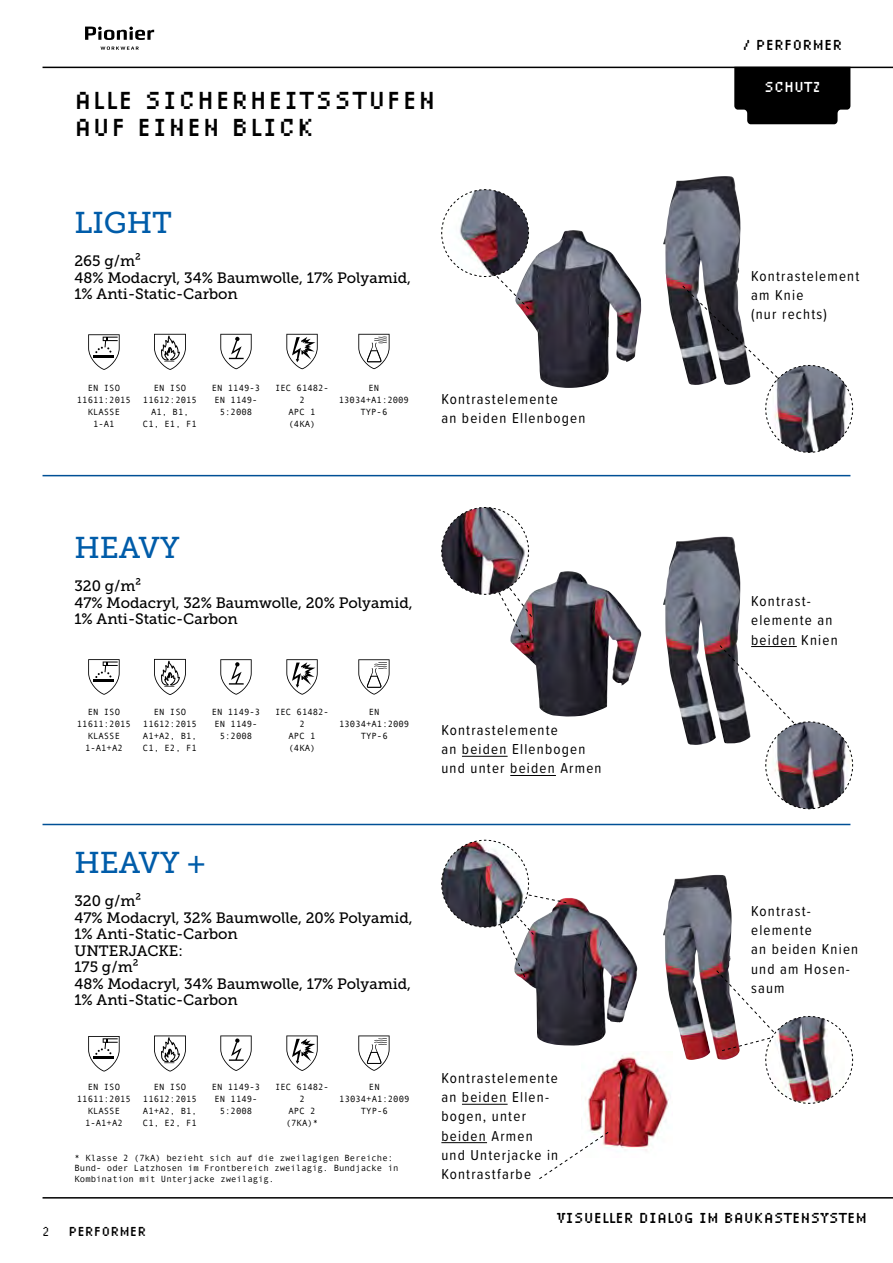
<style>
.page{position:relative;width:893px;height:1263px;background:#fff}
.page>*{position:absolute;margin:0;border:0;box-sizing:border-box;transform-origin:0 0}
.t1{font:30px "Museo Slab 500";color:#005ca9}
.t2{font:condensed 25.5px/27.6px "Lo Res 9 OT";letter-spacing:.06em;color:#000}
.t3{font:15px/19.2px "Proxima Soft Cond";letter-spacing:.08em;color:#000}
.t4{font:15px/16.5px "Museo Slab 500";color:#000}
.t5{font:condensed 15px "Lo Res 9 Plus OT";color:#000}
.t6{font:condensed 15px "Lo Res 9 Plus OT";color:#fff}
.t7{font:condensed 13.5px "Lo Res 9 Plus OT";color:#000}
.t8{font:condensed 13.5px "Lo Res 12 OT";color:#000}
.t9{font:9px/12px "Andale Mono";color:#000;text-align:center}
</style>
<div class="page">
<svg style="left:100px;top:47px;width:39px;height:3px"></svg>
<svg style="left:85px;top:27px;width:69px;height:13px"></svg>
<hr style="left:43px;top:67px;width:850px;height:1px;background:#000">
<hr style="left:43px;top:1197px;width:850px;height:1px;background:#000">
<div style="left:734px;top:68px;width:111px;height:56px;background:#000"></div>
<img style="left:845px;top:66px;width:48px;height:1133px">
<hr style="left:43px;top:475px;width:807px;height:1px;background:#005096">
<hr style="left:43px;top:824px;width:807px;height:1px;background:#005096">
<svg style="left:88px;top:334px;width:32px;height:36px"></svg>
<svg style="left:286px;top:334px;width:32px;height:35px"></svg>
<svg style="left:154px;top:334px;width:32px;height:36px"></svg>
<svg style="left:220px;top:334px;width:32px;height:35px"></svg>
<svg style="left:358px;top:334px;width:32px;height:35px"></svg>
<img style="left:522px;top:230px;width:119px;height:158px">
<img style="left:663px;top:176px;width:78px;height:179px">
<svg style="left:441px;top:189px;width:89px;height:121px"></svg>
<svg style="left:682px;top:285px;width:171px;height:168px"></svg>
<svg style="left:88px;top:659px;width:32px;height:36px"></svg>
<svg style="left:286px;top:659px;width:32px;height:36px"></svg>
<svg style="left:154px;top:659px;width:32px;height:36px"></svg>
<svg style="left:220px;top:659px;width:32px;height:36px"></svg>
<svg style="left:358px;top:659px;width:32px;height:36px"></svg>
<img style="left:663px;top:536px;width:78px;height:209px">
<img style="left:518px;top:571px;width:123px;height:145px">
<img style="left:441px;top:507px;width:92px;height:142px">
<svg style="left:719px;top:644px;width:134px;height:165px"></svg>
<hr style="left:462px;top:756px;width:46px;height:1px;background:#000">
<hr style="left:510px;top:775px;width:46px;height:1px;background:#000">
<hr style="left:751px;top:646px;width:46px;height:1px;background:#000">
<svg style="left:286px;top:1035px;width:32px;height:36px"></svg>
<svg style="left:154px;top:1035px;width:32px;height:36px"></svg>
<svg style="left:220px;top:1035px;width:32px;height:36px"></svg>
<svg style="left:358px;top:1035px;width:32px;height:36px"></svg>
<svg style="left:88px;top:1036px;width:32px;height:35px"></svg>
<img style="left:521px;top:898px;width:116px;height:147px">
<svg style="left:441px;top:840px;width:126px;height:138px"></svg>
<hr style="left:462px;top:1104px;width:46px;height:1px;background:#000">
<hr style="left:441px;top:1142px;width:46px;height:1px;background:#000">
<img style="left:663px;top:875px;width:69px;height:185px">
<svg style="left:716px;top:969px;width:137px;height:135px"></svg>
<img style="left:585px;top:1051px;width:87px;height:100px">
<svg style="left:539px;top:1131px;width:70px;height:48px"></svg>
<h2 class="t2" style="left:74px;top:85px;width:362px">ALLE SICHERHEITSSTUFEN<br>AUF EINEN BLICK</h2>
<h1 class="t1" style="left:74px;top:206px;width:99px">LIGHT</h1>
<h3 class="t4" style="left:74px;top:253px;width:338px">265 g/m²<br>48% Modacryl, 34% Baumwolle, 17% Polyamid,<br>1% Anti-Static-Carbon</h3>
<p class="t9" style="left:143px;top:381px;width:56px">EN ISO<br>11612:2015<br>A1, B1,<br>C1, E1, F1</p>
<p class="t9" style="left:212px;top:381px;width:50px">EN 1149-3<br>EN 1149-<br>5:2008</p>
<p class="t9" style="left:339px;top:381px;width:72px">EN<br>13034+A1:2009<br>TYP-6</p>
<h3 class="t3" style="left:441px;top:389px;width:145px">Kontrastelemente<br>an beiden Ellenbogen</h3>
<p class="t9" style="left:77px;top:381px;width:56px">EN ISO<br>11611:2015<br>KLASSE<br>1-A1</p>
<p class="t9" style="left:275px;top:381px;width:55px">IEC 61482-<br>2<br>APC 1 (4KA)</p>
<h1 class="t1" style="left:74px;top:531px;width:107px">HEAVY</h1>
<h3 class="t4" style="left:74px;top:578px;width:340px">320 g/m²<br>47% Modacryl, 32% Baumwolle, 20% Polyamid,<br>1% Anti-Static-Carbon</h3>
<p class="t9" style="left:143px;top:706px;width:56px">EN ISO<br>11612:2015<br>A1+A2, B1,<br>C1, E2, F1</p>
<p class="t9" style="left:212px;top:706px;width:50px">EN 1149-3<br>EN 1149-<br>5:2008</p>
<p class="t9" style="left:339px;top:706px;width:72px">EN<br>13034+A1:2009<br>TYP-6</p>
<p class="t9" style="left:77px;top:706px;width:56px">EN ISO<br>11611:2015<br>KLASSE<br>1-A1+A2</p>
<p class="t9" style="left:275px;top:706px;width:55px">IEC 61482-<br>2<br>APC 1 (4KA)</p>
<h3 class="t3" style="left:441px;top:720px;width:162px">Kontrastelemente<br>an beiden Ellenbogen und unter beiden Armen</h3>
<h1 class="t1" style="left:74px;top:846px;width:132px">HEAVY +</h1>
<h3 class="t4" style="left:74px;top:893px;width:340px">320 g/m²<br>47% Modacryl, 32% Baumwolle, 20% Polyamid,<br>1% Anti-Static-Carbon<br>UNTERJACKE:<br>175 g/m²<br>48% Modacryl, 34% Baumwolle, 17% Polyamid,<br>1% Anti-Static-Carbon</h3>
<p class="t9" style="left:77px;top:1081px;width:56px">EN ISO<br>11611:2015<br>KLASSE<br>1-A1+A2</p>
<h3 class="t3" style="left:441px;top:1068px;width:118px">Kontrastelemente an beiden Ellen&shy;bogen, unter beiden Armen und Unterjacke in<br>Kontrastfarbe</h3>
<p class="t9" style="left:143px;top:1081px;width:56px">EN ISO<br>11612:2015<br>A1+A2, B1,<br>C1, E2, F1</p>
<p class="t9" style="left:212px;top:1081px;width:50px">EN 1149-3<br>EN 1149-<br>5:2008</p>
<p class="t9" style="left:339px;top:1081px;width:72px">EN<br>13034+A1:2009<br>TYP-6</p>
<p class="t9" style="left:275px;top:1081px;width:55px">IEC 61482-<br>2<br>APC 2 (7KA)*</p>
<p class="t9" style="left:75px;top:1152px;width:325px;line-height:10.5px;text-align:left">* Klasse 2 (7kA) bezieht sich auf die zweilagigen Bereiche:<br>Bund- oder Latzhosen im Frontbereich zweilagig. Bundjacke in<br>Kombination mit Unterjacke zweilagig.</p>
<h3 class="t5" style="left:742px;top:33px;width:102px">/ PERFORMER</h3>
<h3 class="t6" style="left:764px;top:75px;width:58px">SCHUTZ</h3>
<h3 class="t3" style="left:751px;top:266px;width:110px">Kontrastelement am Knie<br>(nur rechts)</h3>
<h3 class="t3" style="left:751px;top:591px;width:88px">Kontrast&shy;elemente an beiden Knien</h3>
<h3 class="t3" style="left:751px;top:901px;width:109px">Kontrast&shy;elemente<br>an beiden Knien und am Hosen&shy;saum</h3>
<h3 class="t8" style="left:43px;top:1223px;width:8px">2</h3>
<h3 class="t7" style="left:68px;top:1221px;width:80px">PERFORMER</h3>
<h3 class="t5" style="left:557px;top:1206px;width:312px">VISUELLER DIALOG IM BAUKASTENSYSTEM</h3>
</div>
